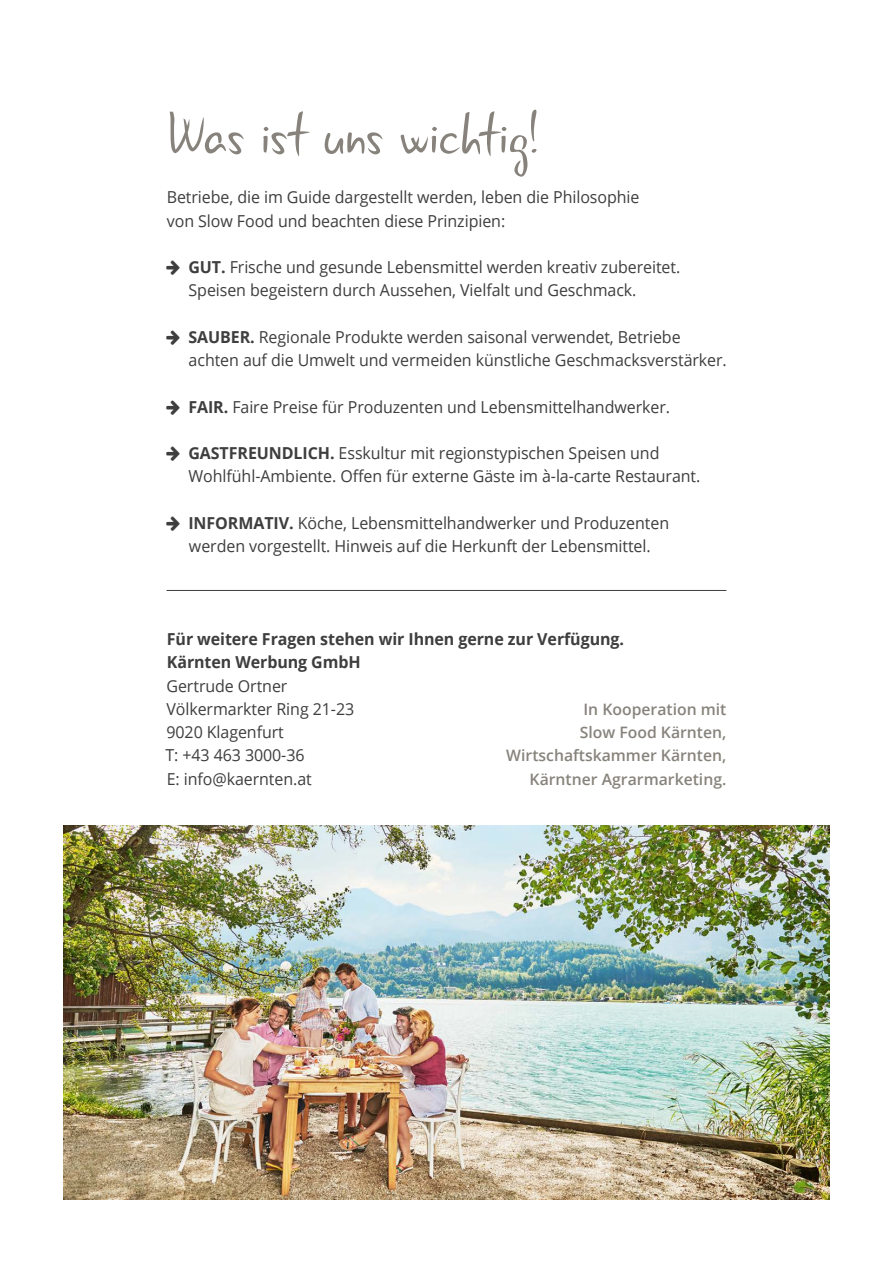
<style>
.page{position:relative;width:893px;height:1263px;background:#fff}
.page>*{position:absolute;margin:0;border:0;box-sizing:border-box;transform-origin:0 0}
.t1{font:60px "Gunny Rewritten KW Regular";letter-spacing:-.02em;color:#87837c}
.t2{font:16.5px/23.2px "Open Sans";letter-spacing:-.005em;color:#3e3e3f}
.t3{font:700 16.5px/23.5px "Open Sans";letter-spacing:-.005em;color:#3e3e3f}
.t4{font:600 15.75px/23.2px "Open Sans";color:#87837c;text-align:right}
.s1{font-weight:700}
</style>
<div class="page">
<img style="left:64px;top:826px;width:765px;height:373px">
<hr style="left:167px;top:590px;width:559px;height:1px;background:#3e3e3f">
<h1 class="t1" style="left:167px;top:96px;width:372px">Was ist uns wichtig!</h1>
<p class="t2" style="left:167px;top:185px;width:474px">Betriebe, die im Guide dargestellt werden, leben die Philosophie von Slow Food und beachten diese Prinzipien:</p>
<p class="t2" style="left:188px;top:255px;width:493px"><span class="s1">GUT.</span> Frische und gesunde Lebensmittel werden kreativ zubereitet.<br>Speisen begeistern durch Aussehen, Vielfalt und Geschmack.</p>
<p class="t2" style="left:188px;top:325px;width:540px"><span class="s1">SAUBER.</span> Regionale Produkte werden saisonal verwendet, Betriebe achten auf die Umwelt und vermeiden künstliche Geschmacksverstärker.</p>
<p class="t2" style="left:188px;top:394px;width:483px"><span class="s1">FAIR.</span> Faire Preise für Produzenten und Lebensmittelhandwerker.</p>
<p class="t2" style="left:188px;top:441px;width:514px"><span class="s1">GASTFREUNDLICH.</span> Esskultur mit regionstypischen Speisen und<br>Wohlfühl-Ambiente. Offen für externe Gäste im à-la-carte Restaurant.</p>
<p class="t2" style="left:188px;top:511px;width:482px"><span class="s1">INFORMATIV.</span> Köche, Lebensmittelhandwerker und Produzenten werden vorgestellt. Hinweis auf die Herkunft der Lebensmittel.</p>
<p class="t3" style="left:167px;top:626px;width:459px">Für weitere Fragen stehen wir Ihnen gerne zur Verfügung.<br>Kärnten Werbung GmbH</p>
<p class="t2" style="left:165px;top:673px;width:190px">Gertrude Ortner<br>Völkermarkter Ring 21-23<br>9020 Klagenfurt<br>T: +43 463 3000-36<br>E: info@kaernten.at</p>
<p class="t4" style="left:506px;top:697px;width:222px">In Kooperation mit<br>Slow Food Kärnten,<br>Wirtschaftskammer Kärnten,<br>Kärntner Agrarmarketing.</p>
</div>
